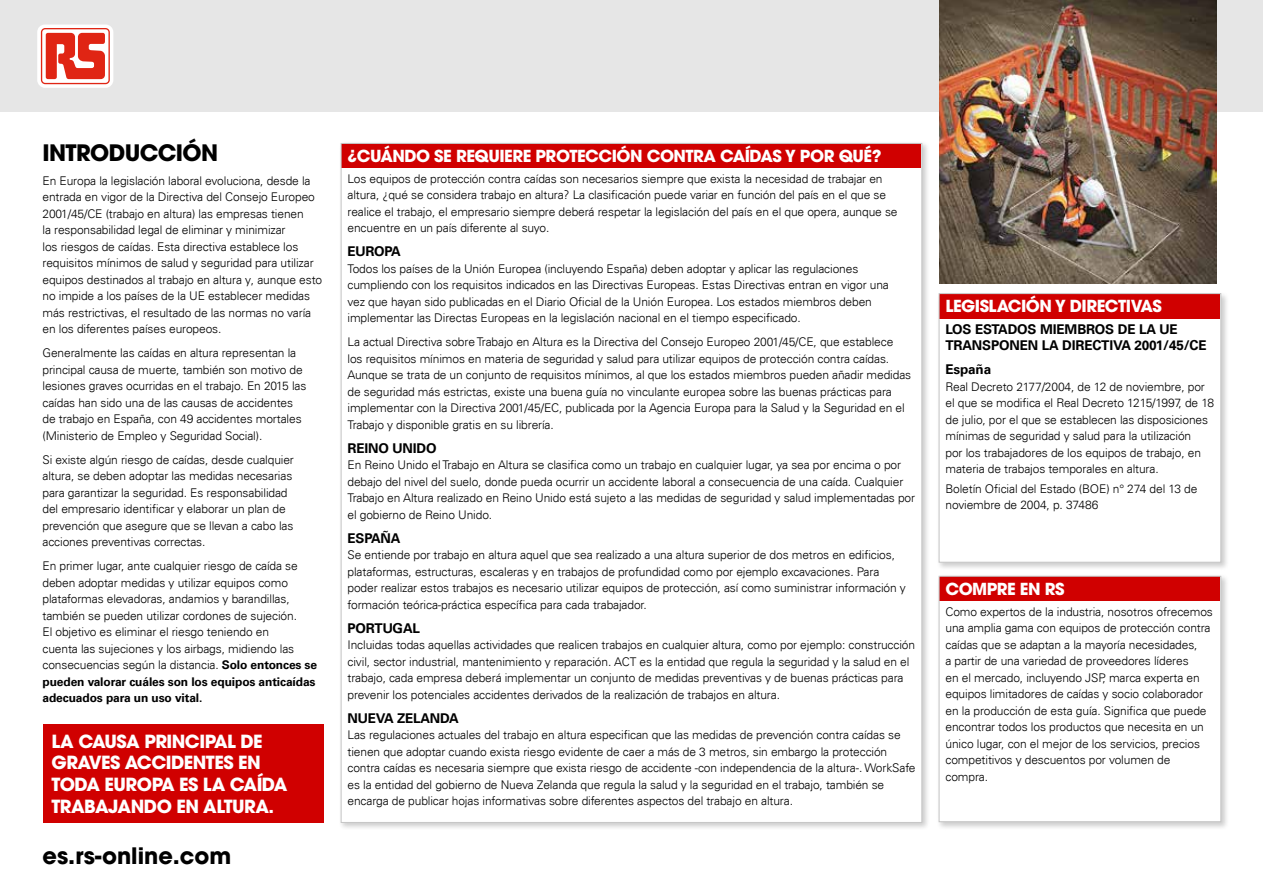
<style>
.page{position:relative;width:1263px;height:893px;background:#fff}
.page>*{position:absolute;margin:0;border:0;box-sizing:border-box;transform-origin:0 0}
.t1{font:700 22.5px "ITC Avant Garde Pro";color:#000}
.t2{font:700 22.5px "ITC Avant Garde Pro";letter-spacing:-.025em;color:#000}
.t3{font:700 18px/21.6px "ITC Avant Garde Pro";letter-spacing:-.03em;color:#fff}
.t4{font:700 16.5px "ITC Avant Garde Pro";letter-spacing:-.03em;color:#fff}
.t5{font:700 13.5px/16.5px "Univers Com 65";letter-spacing:-.01em;color:#000}
.t6{font:300 12px/16.5px "Univers Com 45";letter-spacing:-.01em;color:#000}
.t7{font:700 12px/16.5px "Univers Com 65";letter-spacing:-.01em;color:#000}
.s1{font-family:"Univers Com 65";font-weight:700}
</style>
<div class="page">
<div style="left:0;top:0;width:1263px;height:112px;background:#e6e6e6"></div>
<div style="left:37px;top:25px;width:76px;height:63px;background:linear-gradient(to right,#fffefe,#fff);border-radius:8px"></div>
<svg style="left:41px;top:28px;width:69px;height:56px"></svg>
<svg style="left:42px;top:29px;width:66px;height:54px"></svg>
<svg style="left:46px;top:33px;width:59px;height:46px;background:#e65244"></svg>
<div style="left:338px;top:141px;width:592px;height:690px;background:#000;opacity:.2"></div>
<svg style="left:340px;top:143px;width:582px;height:680px"></svg>
<div style="left:936px;top:574px;width:293px;height:256px;background:#000;opacity:.2"></div>
<svg style="left:938px;top:575px;width:283px;height:247px"></svg>
<div style="left:936px;top:291px;width:293px;height:279px;background:#000;opacity:.2"></div>
<svg style="left:938px;top:293px;width:283px;height:270px"></svg>
<div style="left:43px;top:724px;width:280px;height:99px;background:#d00000"></div>
<img style="left:939px;top:0;width:277px;height:283px">
<h1 class="t2" style="left:43px;top:137px;width:177px">INTRODUCCIÓN</h1>
<p class="t6" style="left:43px;top:172px;width:281px">En Europa la legislación laboral evoluciona, desde la entrada en vigor de la Directiva del Consejo Europeo 2001/45/CE (trabajo en altura) las empresas tienen<br>la responsabilidad legal de eliminar y minimizar<br>los riesgos de caídas. Esta directiva establece los requisitos mínimos de salud y seguridad para utilizar equipos destinados al trabajo en altura y, aunque esto no impide a los países de la UE establecer medidas más restrictivas, el resultado de las normas no varía en los diferentes países europeos.</p>
<p class="t6" style="left:43px;top:345px;width:265px">Generalmente las caídas en altura representan la principal causa de muerte, también son motivo de lesiones graves ocurridas en el trabajo. En 2015 las caídas han sido una de las causas de accidentes de trabajo en España, con 49 accidentes mortales (Ministerio de Empleo y Seguridad Social).</p>
<p class="t6" style="left:43px;top:451px;width:253px">Si existe algún riesgo de caídas, desde cualquier altura, se deben adoptar las medidas necesarias para garantizar la seguridad. Es responsabilidad del empresario identificar y elaborar un plan de prevención que asegure que se llevan a cabo las acciones preventivas correctas.</p>
<p class="t6" style="left:43px;top:558px;width:276px">En primer lugar, ante cualquier riesgo de caída se deben adoptar medidas y utilizar equipos como plataformas elevadoras, andamios y barandillas, también se pueden utilizar cordones de sujeción.<br>El objetivo es eliminar el riesgo teniendo en<br>cuenta las sujeciones y los airbags, midiendo las consecuencias según la distancia. <span class="s1">Solo entonces se</span></p>
<p class="t7" style="left:43px;top:673px;width:275px">pueden valorar cuáles son los equipos anticaídas adecuados para un uso vital.</p>
<h2 class="t3" style="left:52px;top:730px;width:237px">LA CAUSA PRINCIPAL DE<br>GRAVES ACCIDENTES EN<br>TODA EUROPA ES LA CAÍDA<br>TRABAJANDO EN ALTURA.</h2>
<h1 class="t1" style="left:43px;top:841px;width:190px">es.rs-online.com</h1>
<h3 class="t4" style="left:347px;top:145px;width:535px">¿CUÁNDO SE REQUIERE PROTECCIÓN CONTRA CAÍDAS Y POR QUÉ?</h3>
<p class="t6" style="left:347px;top:170px;width:552px">Los equipos de protección contra caídas son necesarios siempre que exista la necesidad de trabajar en altura, ¿qué se considera trabajo en altura? La clasificación puede variar en función del país en el que se realice el trabajo, el empresario siempre deberá respetar la legislación del país en el que opera, aunque se encuentre en un país diferente al suyo.</p>
<p class="t5" style="left:347px;top:243px;width:55px">EUROPA</p>
<p class="t6" style="left:347px;top:260px;width:543px">Todos los países de la Unión Europea (incluyendo España) deben adoptar y aplicar las regulaciones cumpliendo con los requisitos indicados en las Directivas Europeas. Estas Directivas entran en vigor una vez que hayan sido publicadas en el Diario Oficial de la Unión Europea. Los estados miembros deben implementar las Directas Europeas en la legislación nacional en el tiempo especificado.</p>
<p class="t6" style="left:347px;top:334px;width:565px">La actual Directiva sobre Trabajo en Altura es la Directiva del Consejo Europeo 2001/45/CE, que establece los requisitos mínimos en materia de seguridad y salud para utilizar equipos de protección contra caídas.<br>Aunque se trata de un conjunto de requisitos mínimos, al que los estados miembros pueden añadir medidas de seguridad más estrictas, existe una buena guía no vinculante europea sobre las buenas prácticas para implementar con la Directiva 2001/45/EC, publicada por la Agencia Europa para la Salud y la Seguridad en el Trabajo y disponible gratis en su librería.</p>
<p class="t5" style="left:347px;top:440px;width:91px">REINO UNIDO</p>
<p class="t6" style="left:347px;top:457px;width:569px">En Reino Unido el Trabajo en Altura se clasifica como un trabajo en cualquier lugar, ya sea por encima o por debajo del nivel del suelo, donde pueda ocurrir un accidente laboral a consecuencia de una caída. Cualquier Trabajo en Altura realizado en Reino Unido está sujeto a las medidas de seguridad y salud implementadas por el gobierno de Reino Unido.</p>
<p class="t5" style="left:347px;top:530px;width:54px">ESPAÑA</p>
<p class="t6" style="left:347px;top:547px;width:560px">Se entiende por trabajo en altura aquel que sea realizado a una altura superior de dos metros en edificios, plataformas, estructuras, escaleras y en trabajos de profundidad como por ejemplo excavaciones. Para poder realizar estos trabajos es necesario utilizar equipos de protección, así como suministrar información y formación teórica-práctica específica para cada trabajador.</p>
<p class="t5" style="left:347px;top:620px;width:74px">PORTUGAL</p>
<p class="t6" style="left:347px;top:637px;width:569px">Incluidas todas aquellas actividades que realicen trabajos en cualquier altura, como por ejemplo: construcción civil, sector industrial, mantenimiento y reparación. ACT es la entidad que regula la seguridad y la salud en el trabajo, cada empresa deberá implementar un conjunto de medidas preventivas y de buenas prácticas para prevenir los potenciales accidentes derivados de la realización de trabajos en altura.</p>
<p class="t5" style="left:347px;top:710px;width:113px">NUEVA ZELANDA</p>
<p class="t6" style="left:347px;top:727px;width:569px">Las regulaciones actuales del trabajo en altura especifican que las medidas de prevención contra caídas se tienen que adoptar cuando exista riesgo evidente de caer a más de 3 metros, sin embargo la protección contra caídas es necesaria siempre que exista riesgo de accidente -con independencia de la altura-. WorkSafe es la entidad del gobierno de Nueva Zelanda que regula la salud y la seguridad en el trabajo, también se encarga de publicar hojas informativas sobre diferentes aspectos del trabajo en altura.</p>
<h3 class="t4" style="left:945px;top:295px;width:218px">LEGISLACIÓN Y DIRECTIVAS</h3>
<p class="t5" style="left:945px;top:321px;width:263px">LOS ESTADOS MIEMBROS DE LA UE<br>TRANSPONEN LA DIRECTIVA 2001/45/CE</p>
<p class="t5" style="left:945px;top:361px;width:47px">España</p>
<p class="t6" style="left:945px;top:378px;width:270px">Real Decreto 2177/2004, de 12 de noviembre, por el que se modifica el Real Decreto 1215/1997, de 18 de julio, por el que se establecen las disposiciones mínimas de seguridad y salud para la utilización<br>por los trabajadores de los equipos de trabajo, en materia de trabajos temporales en altura.</p>
<p class="t6" style="left:945px;top:480px;width:253px">Boletín Oficial del Estado (BOE) n° 274 del 13 de noviembre de 2004, p. 37486</p>
<h3 class="t4" style="left:945px;top:578px;width:121px">COMPRE EN RS</h3>
<p class="t6" style="left:945px;top:603px;width:269px">Como expertos de la industria, nosotros ofrecemos una amplia gama con equipos de protección contra caídas que se adaptan a la mayoría necesidades,<br>a partir de una variedad de proveedores líderes<br>en el mercado, incluyendo JSP, marca experta en equipos limitadores de caídas y socio colaborador en la producción de esta guía. Significa que puede encontrar todos los productos que necesita en un único lugar, con el mejor de los servicios, precios competitivos y descuentos por volumen de compra.</p>
</div>
